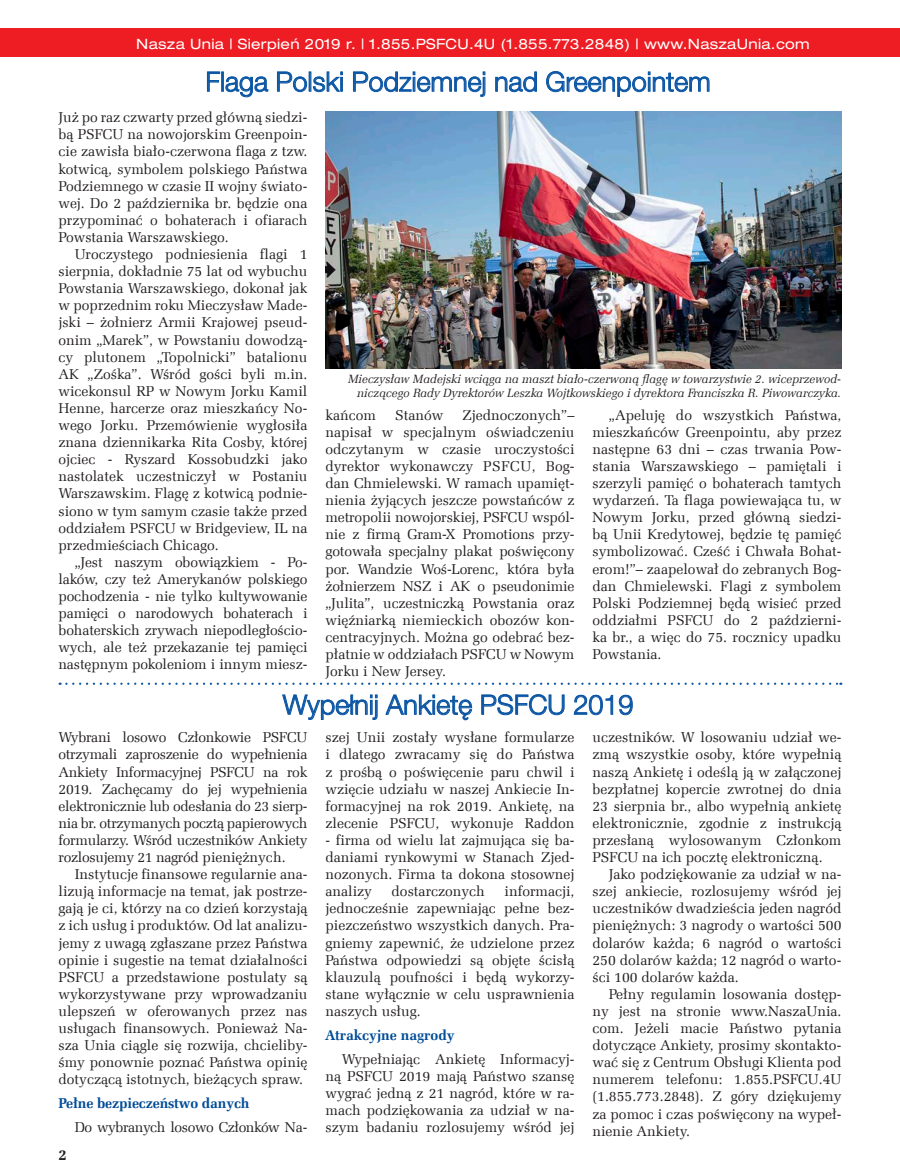
<style>
.page{position:relative;width:900px;height:1170px;background:#fff}
.page>*{position:absolute;margin:0;border:0;box-sizing:border-box;transform-origin:0 0}
.t1{font:300 27px "Helvetica Neue LT Pro";color:#0a55a4}
.page_numbers{font:15px "Zapf Ellipt EU Bold";color:#231f20}
.first_paragraph{font:14.25px/17.1px "Zapf Ellipt EU Normal";color:#231f20;text-align:justify}
.t2{font:expanded 14.25px "Helvetica Neue LT Pro";letter-spacing:.02em;color:#fff}
.subtitle{font:14.25px "Zapf Ellipt EU Bold";letter-spacing:-.01em;color:#014c97}
.first_paragraph-2{font:14.25px "Zapf Ellipt EU Normal";letter-spacing:-.03em;color:#231f20}
.t3{font:12px/14.4px "Zapf Ellipt EU Italic";color:#231f20;text-align:right}
</style>
<div class="page">
<svg style="left:282px;top:694px;width:96px;height:26px"></svg>
<svg style="left:385px;top:694px;width:88px;height:27px"></svg>
<svg style="left:481px;top:694px;width:84px;height:21px"></svg>
<svg style="left:574px;top:695px;width:39px;height:20px"></svg>
<svg style="left:619px;top:695px;width:14px;height:20px"></svg>
<svg style="left:207px;top:71px;width:62px;height:27px"></svg>
<svg style="left:277px;top:71px;width:65px;height:21px"></svg>
<svg style="left:353px;top:71px;width:133px;height:26px"></svg>
<svg style="left:495px;top:71px;width:42px;height:21px"></svg>
<svg style="left:546px;top:71px;width:164px;height:26px"></svg>
<svg style="left:60px;top:683px;width:781px;height:2px"></svg>
<div style="left:0;top:29px;width:900px;height:28px;background:#ee1d23"></div>
<img style="left:326px;top:112px;width:516px;height:257px">
<p class="t2" style="left:136px;top:35px;width:675px">Nasza Unia | Sierpień 2019 r. | 1.855.PSFCU.4U (1.855.773.2848) | www.NaszaUnia.com</p>
<p class="t1" style="left:206px;top:65px;width:507px">Flaga Polski Podziemnej nad Greenpointem</p>
<p class="first_paragraph" style="left:58px;top:109px;width:251px">Już po raz czwarty przed główną siedzi&shy;bą PSFCU na nowojorskim Greenpoin&shy;cie zawisła biało-czerwona flaga z tzw. kotwicą, symbolem polskiego Państwa Podziemnego w czasie II wojny świato&shy;wej. Do 2 października br. będzie ona przypominać o bohaterach i ofiarach Powstania Warszawskiego.</p>
<p class="first_paragraph" style="left:58px;top:246px;width:251px;text-indent:16px">Uroczystego podniesienia flagi 1 sierpnia, dokładnie 75 lat od wybuchu Powstania Warszawskiego, dokonał jak w poprzednim roku Mieczysław Made&shy;jski – żołnierz Armii Krajowej pseud&shy;onim „Marek”, w Powstaniu dowodzą&shy;cy plutonem „Topolnicki” batalionu AK „Zośka”. Wśród gości byli m.in. wicekonsul RP w Nowym Jorku Kamil Henne, harcerze oraz mieszkańcy No&shy;wego Jorku. Przemówienie wygłosiła znana dziennikarka Rita Cosby, której ojciec - Ryszard Kossobudzki jako nastolatek uczestniczył w Postaniu Warszawskim. Flagę z kotwicą podnie&shy;siono w tym samym czasie także przed oddziałem PSFCU w Bridgeview, IL na przedmieściach Chicago.</p>
<p class="first_paragraph" style="left:58px;top:554px;width:251px;text-indent:16px">„Jest naszym obowiązkiem - Po&shy;laków, czy też Amerykanów polskiego pochodzenia - nie tylko kultywowanie pamięci o narodowych bohaterach i bohaterskich zrywach niepodległościo&shy;wych, ale też przekazanie tej pamięci następnym pokoleniom i innym miesz-</p>
<p class="t3" style="left:348px;top:372px;width:495px">Mieczysław Madejski wciąga na maszt biało-czerwoną flagę w towarzystwie 2. wiceprzewod&shy;niczącego Rady Dyrektorów Leszka Wojtkowskiego i dyrektora Franciszka R. Piwowarczyka.</p>
<p class="first_paragraph" style="left:326px;top:407px;width:251px;text-indent:137px">Zjednoczonych”– napisał w specjalnym oświadczeniu odczytanym w czasie uroczystości dyrektor wykonawczy PSFCU, Bog&shy;dan Chmielewski. W ramach upamięt&shy;nienia żyjących jeszcze powstańców z metropolii nowojorskiej, PSFCU wspól&shy;nie z firmą Gram-X Promotions przy&shy;gotowała specjalny plakat poświęcony por. Wandzie Woś-Lorenc, która była żołnierzem NSZ i AK o pseudonimie „Julita”, uczestniczką Powstania oraz więźniarką niemieckich obozów kon&shy;centracyjnych. Można go odebrać bez&shy;płatnie w oddziałach PSFCU w Nowym Jorku i New Jersey.</p>
<p class="first_paragraph" style="left:593px;top:407px;width:251px;text-indent:16px">„Apeluję do wszystkich Państwa, mieszkańców Greenpointu, aby przez następne 63 dni – czas trwania Pow&shy;stania Warszawskiego – pamiętali i szerzyli pamięć o bohaterach tamtych wydarzeń. Ta flaga powiewająca tu, w Nowym Jorku, przed główną siedzi&shy;bą Unii Kredytowej, będzie tę pamięć symbolizować. Cześć i Chwała Bohat&shy;erom!”– zaapelował do zebranych Bog&shy;dan Chmielewski. Flagi z symbolem Polski Podziemnej będą wisieć przed oddziałmi PSFCU do 2 październi&shy;ka br., a więc do 75. rocznicy upadku Powstania.</p>
<p class="first_paragraph" style="left:326px;top:407px;width:52px">kańcom</p>
<p class="first_paragraph" style="left:395px;top:407px;width:50px">Stanów</p>
<p class="t1" style="left:283px;top:688px;width:352px">Wypełnij Ankietę PSFCU 2019</p>
<p class="first_paragraph" style="left:58px;top:729px;width:251px">Wybrani losowo Członkowie PSFCU otrzymali zaproszenie do wypełnienia Ankiety Informacyjnej PSFCU na rok 2019. Zachęcamy do jej wypełnienia elektronicznie lub odesłania do 23 sierp&shy;nia br. otrzymanych pocztą papierowych formularzy. Wśród uczestników Ankiety rozlosujemy 21 nagród pieniężnych.</p>
<p class="first_paragraph" style="left:58px;top:866px;width:251px;text-indent:16px">Instytucje finansowe regularnie ana&shy;lizują informacje na temat, jak postrze&shy;gają je ci, którzy na co dzień korzystają z ich usług i produktów. Od lat analizu&shy;jemy z uwagą zgłaszane przez Państwa opinie i sugestie na temat działalności PSFCU a przedstawione postulaty są wykorzystywane przy wprowadzaniu ulepszeń w oferowanych przez nas usługach finansowych. Ponieważ Na&shy;sza Unia ciągle się rozwija, chcieliby&shy;śmy ponownie poznać Państwa opinię dotyczącą istotnych, bieżących spraw.</p>
<p class="subtitle" style="left:58px;top:1094px;width:193px">Pełne bezpieczeństwo danych</p>
<p class="first_paragraph-2" style="left:75px;top:1119px;width:234px">Do wybranych losowo Członków Na-</p>
<p class="first_paragraph" style="left:326px;top:729px;width:251px">szej Unii zostały wysłane formularze i dlatego zwracamy się do Państwa z prośbą o poświęcenie paru chwil i wzięcie udziału w naszej Ankiecie In&shy;formacyjnej na rok 2019. Ankietę, na zlecenie PSFCU, wykonuje Raddon</p>
<p class="first_paragraph" style="left:326px;top:832px;width:251px">- firma od wielu lat zajmująca się ba&shy;daniami rynkowymi w Stanach Zjed&shy;nozonych. Firma ta dokona stosownej analizy</p>
<p class="first_paragraph" style="left:593px;top:729px;width:251px">uczestników. W losowaniu udział we&shy;zmą wszystkie osoby, które wypełnią naszą Ankietę i odeślą ją w załączonej bezpłatnej kopercie zwrotnej do dnia 23 sierpnia br., albo wypełnią ankietę elektronicznie, zgodnie z instrukcją przesłaną wylosowanym Członkom PSFCU na ich pocztę elektroniczną.</p>
<p class="first_paragraph" style="left:593px;top:866px;width:251px;text-indent:16px">Jako podziękowanie za udział w na&shy;szej ankiecie, rozlosujemy wśród jej uczestników dwadzieścia jeden nagród pieniężnych: 3 nagrody o wartości 500 dolarów każda; 6 nagród o wartości 250 dolarów każda; 12 nagród o warto&shy;ści 100 dolarów każda.</p>
<p class="first_paragraph" style="left:593px;top:986px;width:251px;text-indent:16px">Pełny regulamin losowania dostęp&shy;ny jest na stronie www.NaszaUnia. com. Jeżeli macie Państwo pytania dotyczące Ankiety, prosimy skontakto&shy;wać się z Centrum Obsługi Klienta pod numerem telefonu: 1.855.PSFCU.4U (1.855.773.2848). Z góry dziękujemy za pomoc i czas poświęcony na wypeł&shy;nienie Ankiety.</p>
<p class="first_paragraph" style="left:326px;top:883px;width:251px;text-indent:179px">informacji, jednocześnie zapewniając pełne bez&shy;piezczeństwo wszystkich danych. Pra&shy;gniemy zapewnić, że udzielone przez Państwa odpowiedzi są objęte ścisłą klauzulą poufności i będą wykorzy&shy;stane wyłącznie w celu usprawnienia naszych usług.</p>
<p class="subtitle" style="left:326px;top:1026px;width:131px">Atrakcyjne nagrody</p>
<p class="first_paragraph" style="left:326px;top:1051px;width:251px;text-indent:16px">Wypełniając Ankietę Informacyj&shy;ną PSFCU 2019 mają Państwo szansę wygrać jedną z 21 nagród, które w ra&shy;mach podziękowania za udział w na&shy;szym badaniu rozlosujemy wśród jej</p>
<p class="first_paragraph" style="left:392px;top:883px;width:95px">dostarczonych</p>
<p class="page_numbers" style="left:58px;top:1146px;width:10px">2</p>
</div>
